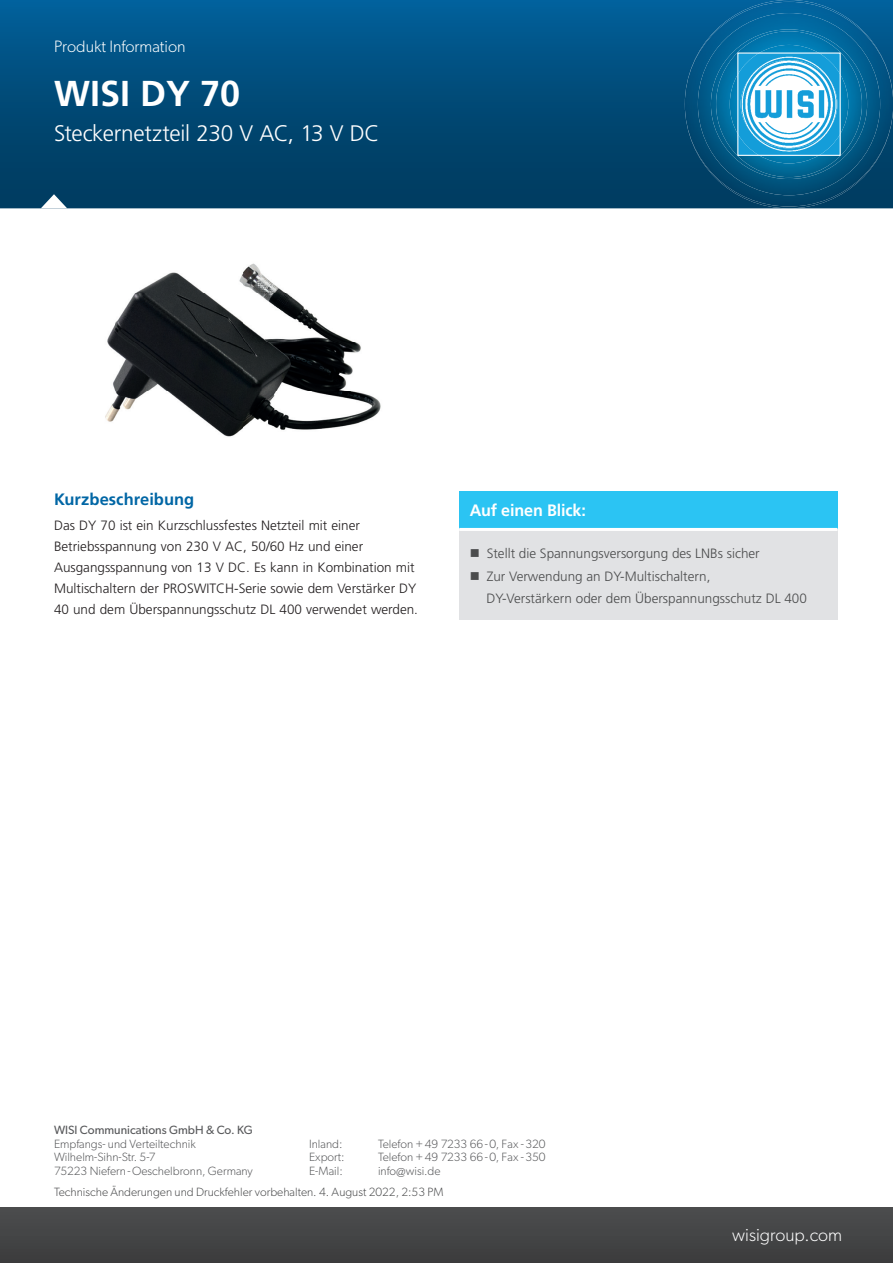
<style>
.page{position:relative;width:893px;height:1263px;background:#fff}
.page>*{position:absolute;margin:0;border:0;box-sizing:border-box;transform-origin:0 0}
.t1{font:700 36px "Frutiger LT Std";color:#fff}
.t2{font:300 22.5px "Frutiger LT Std";letter-spacing:-.01em;color:#fff}
.t3{font:300 18px "Gibson";color:#fff}
.t4{font:300 16.5px "Gibson";color:#fff}
.t5{font:700 16.5px "Frutiger LT Std";color:#0166a5}
.t6{font:700 16.5px "Frutiger LT Std";letter-spacing:-.01em;color:#fff}
.t7{font:300 13.5px/21px "Frutiger LT Std";color:#231f20}
.t8{font:300 13.5px/22.5px "Frutiger LT Std";color:#4b4c4d}
.t9{font:300 12px "Gibson";color:#57585a}
.t10{font:300 12px "Gibson";color:#4b4c4d}
.t11{font:12px "Gibson";color:#57585a}
</style>
<div class="page">
<svg style="left:0;top:0;width:685px;height:208px;background:#004b78"></svg>
<img style="left:685px;top:2px;width:208px;height:205px">
<img style="left:698px;top:13px;width:182px;height:182px">
<img style="left:711px;top:29px;width:156px;height:150px">
<img style="left:716px;top:31px;width:146px;height:146px">
<img style="left:730px;top:45px;width:118px;height:118px">
<img style="left:739px;top:55px;width:100px;height:99px">
<img style="left:741px;top:60px;width:96px;height:88px">
<div style="left:0;top:1208px;width:893px;height:55px;background:#454647"></div>
<svg style="left:41px;top:194px;width:26px;height:14px"></svg>
<img style="left:105px;top:263px;width:276px;height:174px">
<div style="left:459px;top:491px;width:378px;height:38px;background:#2bc4f3"></div>
<div style="left:459px;top:529px;width:378px;height:91px;background:#e1e2e4"></div>
<hr style="left:459px;top:528px;width:378px;height:3px;background:#fff">
<p class="t4" style="left:54px;top:37px;width:133px">Produkt Information</p>
<h1 class="t1" style="left:54px;top:73px;width:188px">WISI DY 70</h1>
<h2 class="t2" style="left:54px;top:120px;width:327px">Steckernetzteil 230 V AC, 13 V DC</h2>
<p class="t5" style="left:54px;top:489px;width:142px">Kurzbeschreibung</p>
<p class="t7" style="left:54px;top:515px;width:366px">Das DY 70 ist ein Kurzschlussfestes Netzteil mit einer Betriebsspannung von 230 V AC, 50/60 Hz und einer Ausgangsspannung von 13 V DC. Es kann in Kombination mit Multischaltern der PROSWITCH-Serie sowie dem Verstärker DY 40 und dem Überspannungsschutz DL 400 verwendet werden.</p>
<p class="t6" style="left:470px;top:501px;width:118px">Auf einen Blick:</p>
<p class="t8" style="left:470px;top:542px;width:291px">■ Stellt die Spannungsversorgung des LNBs sicher</p>
<p class="t8" style="left:486px;top:565px;width:322px;text-indent:-17px">■ Zur Verwendung an DY-Multischaltern,<br>DY-Verstärkern oder dem Überspannungsschutz DL 400</p>
<p class="t11" style="left:54px;top:1123px;width:200px">WISI Communications GmbH &amp; Co. KG</p>
<p class="t9" style="left:54px;top:1136px;width:143px">Empfangs- und Verteiltechnik</p>
<p class="t9" style="left:309px;top:1136px;width:35px">Inland:</p>
<p class="t9" style="left:378px;top:1136px;width:169px">Telefon + 49 7233 66 - 0, Fax - 320</p>
<p class="t9" style="left:54px;top:1149px;width:103px">Wilhelm-Sihn-Str. 5-7</p>
<p class="t9" style="left:309px;top:1149px;width:37px">Export:</p>
<p class="t9" style="left:378px;top:1149px;width:169px">Telefon + 49 7233 66 - 0, Fax - 350</p>
<p class="t9" style="left:54px;top:1163px;width:200px">75223 Niefern - Oeschelbronn, Germany</p>
<p class="t9" style="left:309px;top:1163px;width:35px">E-Mail:</p>
<p class="t9" style="left:378px;top:1163px;width:64px">info@wisi.de</p>
<p class="t10" style="left:54px;top:1185px;width:391px">Technische Änderungen und Druckfehler vorbehalten. 4. August 2022, 2:53 PM</p>
<h3 class="t3" style="left:732px;top:1224px;width:111px">wisigroup.com</h3>
</div>
